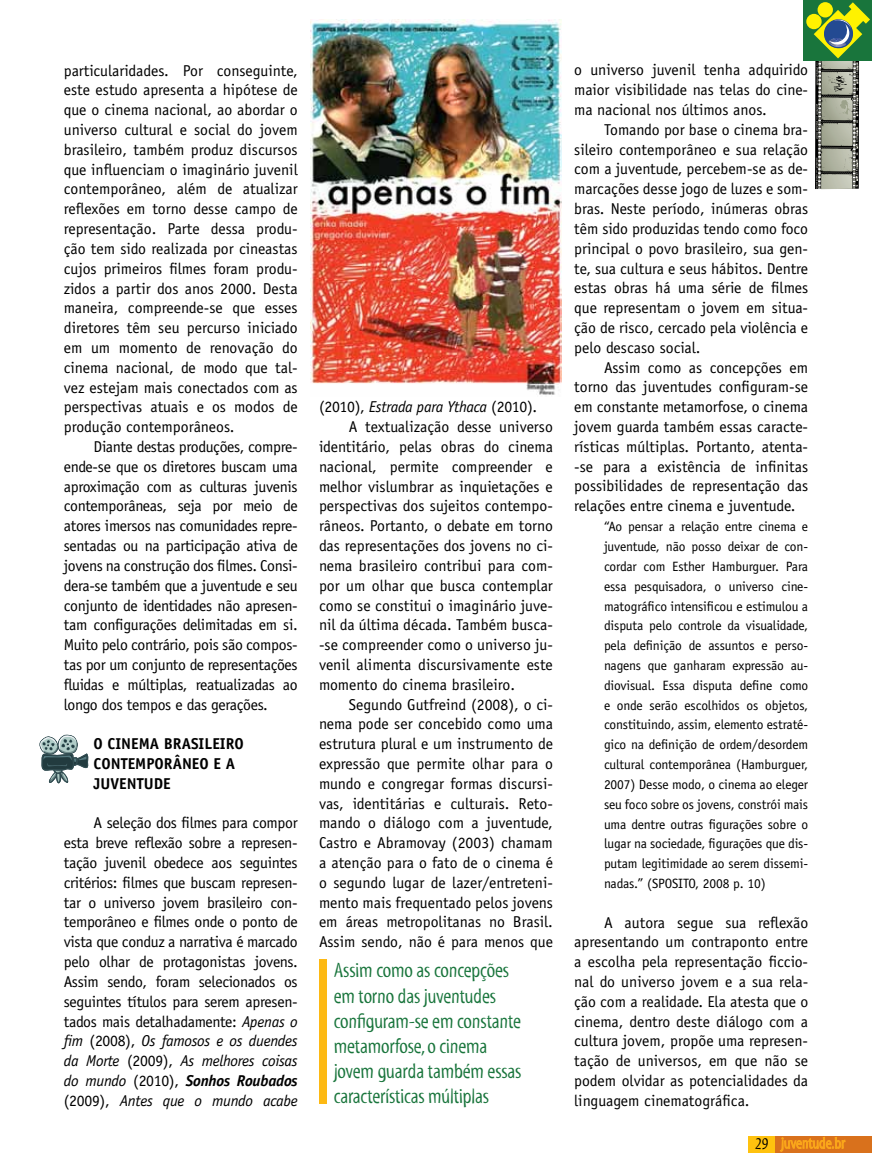
<style>
.page{position:relative;width:872px;height:1170px;background:#fff}
.page>*{position:absolute;margin:0;border:0;box-sizing:border-box;transform-origin:0 0}
.t1{font:21px/25.2px "Myriad Tilt";letter-spacing:-.01em;color:#19753c}
.t2{font:16.5px "Myriad Tilt";color:#000}
.t3{font:15.75px/19.8px "Officina Sans";color:#000;text-align:justify}
.t4{font:700 15.75px/19.8px "Officina Sans";color:#000}
.t5{font:italic 15.75px "Officina Sans";letter-spacing:-.02em;color:#000}
.t6{font:13.5px/19.8px "Officina Sans";letter-spacing:-.01em;color:#000;text-align:justify}
.s1{font-style:italic}
.s2{font-weight:700;font-style:italic}
.s3{font-style:normal}
</style>
<div class="page">
<div style="left:775px;top:1135px;width:97px;height:17px;background:#d9711c"></div>
<div style="left:748px;top:1135px;width:27px;height:17px;background:#ffc20e"></div>
<svg style="left:780px;top:1135px;width:65px;height:18px"></svg>
<div style="left:803px;top:0;width:69px;height:60px;background:#19753c"></div>
<div style="left:806px;top:14px;width:15px;height:15px;background:#fff200;border-radius:50%"></div>
<svg style="left:813px;top:2px;width:57px;height:188px"></svg>
<img style="left:311px;top:20px;width:251px;height:375px">
<div style="left:319px;top:959px;width:7px;height:144px;background:#fdb913"></div>
<svg style="left:39px;top:734px;width:50px;height:50px"></svg>
<p class="t3" style="left:64px;top:60px;width:235px">particularidades. Por conseguinte, este estudo apresenta a hipótese de que o cinema nacional, ao abordar o universo cultural e social do jovem brasileiro, também produz discursos que influenciam o imaginário juvenil contemporâneo, além de atualizar reflexões em torno desse campo de representação. Parte dessa produ&shy;ção tem sido realizada por cineastas cujos primeiros filmes foram produ&shy;zidos a partir dos anos 2000. Desta maneira, compreende-se que esses diretores têm seu percurso iniciado em um momento de renovação do cinema nacional, de modo que tal&shy;vez estejam mais conectados com as perspectivas atuais e os modos de produção contemporâneos.</p>
<p class="t3" style="left:64px;top:437px;width:235px;text-indent:30px">Diante destas produções, compre&shy;ende-se que os diretores buscam uma aproximação com as culturas juvenis contemporâneas, seja por meio de atores imersos nas comunidades repre&shy;sentadas ou na participação ativa de jovens na construção dos filmes. Consi&shy;dera-se também que a juventude e seu conjunto de identidades não apresen&shy;tam configurações delimitadas em si.<br>Muito pelo contrário, pois são compos&shy;tas por um conjunto de representações fluidas e múltiplas, reatualizadas ao longo dos tempos e das gerações.</p>
<p class="t4" style="left:94px;top:733px;width:150px">O CINEMA BRASILEIRO<br>CONTEMPORÂNEO</p>
<p class="t4" style="left:213px;top:753px;width:22px">E A</p>
<p class="t4" style="left:94px;top:773px;width:10px">JUVEN</p>
<p class="t4" style="left:137px;top:773px;width:34px">TUDE</p>
<p class="t3" style="left:64px;top:813px;width:235px;text-indent:30px">A seleção dos filmes para compor esta breve reflexão sobre a represen&shy;tação juvenil obedece aos seguintes critérios: filmes que buscam represen&shy;tar o universo jovem brasileiro con&shy;temporâneo e filmes onde o ponto de vista que conduz a narrativa é marcado pelo olhar de protagonistas jovens.<br>Assim sendo, foram selecionados os seguintes títulos para serem apresen&shy;tados mais detalhadamente: <span class="s1">Apenas o fim</span> (2008), <span class="s1">Os famosos e os duendes da Morte</span> (2009), <span class="s1">As melhores coisas do mundo</span> (2010), <span class="s2">Sonhos Roubados </span>(2009), <span class="s1">Antes que o mundo acabe</span></p>
<p class="t5" style="left:319px;top:398px;width:220px"><span class="s3">(2010),</span> Estrada para Ythaca <span class="s3">(2010).</span></p>
<p class="t3" style="left:349px;top:417px;width:206px">A textualização desse universo</p>
<p class="t3" style="left:319px;top:437px;width:235px">identitário, pelas obras do cinema</p>
<p class="t3" style="left:319px;top:456px;width:235px">nacional, permite compreender e</p>
<p class="t3" style="left:319px;top:476px;width:235px">melhor vislumbrar as inquietações e</p>
<p class="t3" style="left:319px;top:496px;width:235px">perspectivas dos sujeitos contempo-</p>
<p class="t3" style="left:319px;top:516px;width:235px">râneos. Portanto, o debate em torno</p>
<p class="t3" style="left:319px;top:536px;width:235px">das representações dos jovens no ci-</p>
<p class="t3" style="left:319px;top:555px;width:235px">nema brasileiro contribui para com-</p>
<p class="t3" style="left:319px;top:575px;width:235px">por um olhar que busca contemplar</p>
<p class="t3" style="left:319px;top:595px;width:235px">como se constitui o imaginário juve-</p>
<p class="t3" style="left:319px;top:615px;width:235px">nil da última década. Também busca-</p>
<p class="t3" style="left:319px;top:635px;width:235px">-se compreender como o universo ju-</p>
<p class="t3" style="left:319px;top:654px;width:235px">venil alimenta discursivamente este</p>
<p class="t3" style="left:319px;top:674px;width:198px">momento do cinema brasileiro.</p>
<p class="t3" style="left:349px;top:694px;width:206px">Segundo Gutfreind (2008), o ci-</p>
<p class="t3" style="left:319px;top:714px;width:235px">nema pode ser concebido como uma</p>
<p class="t3" style="left:319px;top:734px;width:235px">estrutura plural e um instrumento de</p>
<p class="t3" style="left:319px;top:753px;width:235px">expressão que permite olhar para o</p>
<p class="t3" style="left:319px;top:773px;width:235px">mundo e congregar formas discursi-</p>
<p class="t3" style="left:319px;top:793px;width:235px">vas, identitárias e culturais. Reto-</p>
<p class="t3" style="left:319px;top:813px;width:235px">mando o diálogo com a juventude,</p>
<p class="t3" style="left:319px;top:833px;width:235px">Castro e Abramovay (2003) chamam</p>
<p class="t3" style="left:319px;top:852px;width:235px">a atenção para o fato de o cinema é</p>
<p class="t3" style="left:319px;top:872px;width:235px">o segundo lugar de lazer/entreteni-</p>
<p class="t3" style="left:319px;top:892px;width:235px">mento mais frequentado pelos jovens</p>
<p class="t3" style="left:319px;top:912px;width:235px">em áreas metropolitanas no Brasil.</p>
<p class="t3" style="left:319px;top:932px;width:235px">Assim sendo, não é para menos que</p>
<h1 class="t1" style="left:334px;top:958px;width:189px">Assim como as concepções em torno das juventudes configuram-se em constante metamorfose, o cinema jovem guarda também essas características múltiplas</h1>
<p class="t3" style="left:574px;top:60px;width:235px">o universo juvenil tenha adquirido maior visibilidade nas telas do cine&shy;ma nacional nos últimos anos.</p>
<p class="t3" style="left:574px;top:120px;width:235px;text-indent:30px">Tomando por base o cinema bra&shy;sileiro contemporâneo e sua relação com a juventude, percebem-se as de&shy;marcações desse jogo de luzes e som&shy;bras. Neste período, inúmeras obras têm sido produzidas tendo como foco principal o povo brasileiro, sua gen&shy;te, sua cultura e seus hábitos. Dentre estas obras há uma série de filmes que representam o jovem em situa&shy;ção de risco, cercado pela violência e pelo descaso social.</p>
<p class="t3" style="left:574px;top:357px;width:235px;text-indent:30px">Assim como as concepções em torno das juventudes configuram-se em constante metamorfose, o cinema jovem guarda também essas caracte&shy;rísticas múltiplas. Portanto, atenta--se para a existência de infinitas possibilidades de representação das relações entre cinema e juventude.</p>
<p class="t6" style="left:604px;top:517px;width:206px">“Ao pensar a relação entre cinema e juventude, não posso deixar de con&shy;cordar com Esther Hamburguer. Para essa pesquisadora, o universo cine&shy;matográfico intensificou e estimulou a disputa pelo controle da visualidade, pela definição de assuntos e perso&shy;nagens que ganharam expressão au&shy;diovisual. Essa disputa define como e onde serão escolhidos os objetos, constituindo, assim, elemento estraté&shy;gico na definição de ordem/desordem cultural contemporânea (Hamburguer, 2007) Desse modo, o cinema ao eleger seu foco sobre os jovens, constrói mais uma dentre outras figurações sobre o lugar na sociedade, figurações que dis&shy;putam legitimidade ao serem dissemi&shy;nadas.” (SPOSITO, 2008 p. 10)</p>
<p class="t3" style="left:574px;top:912px;width:235px;text-indent:30px">A autora segue sua reflexão apresentando um contraponto entre a escolha pela representação ficcio&shy;nal do universo jovem e a sua rela&shy;ção com a realidade. Ela atesta que o cinema, dentro deste diálogo com a cultura jovem, propõe uma represen&shy;tação de universos, em que não se podem olvidar as potencialidades da linguagem cinematográfica.</p>
<p class="t2" style="left:755px;top:1134px;width:15px">29</p>
</div>
